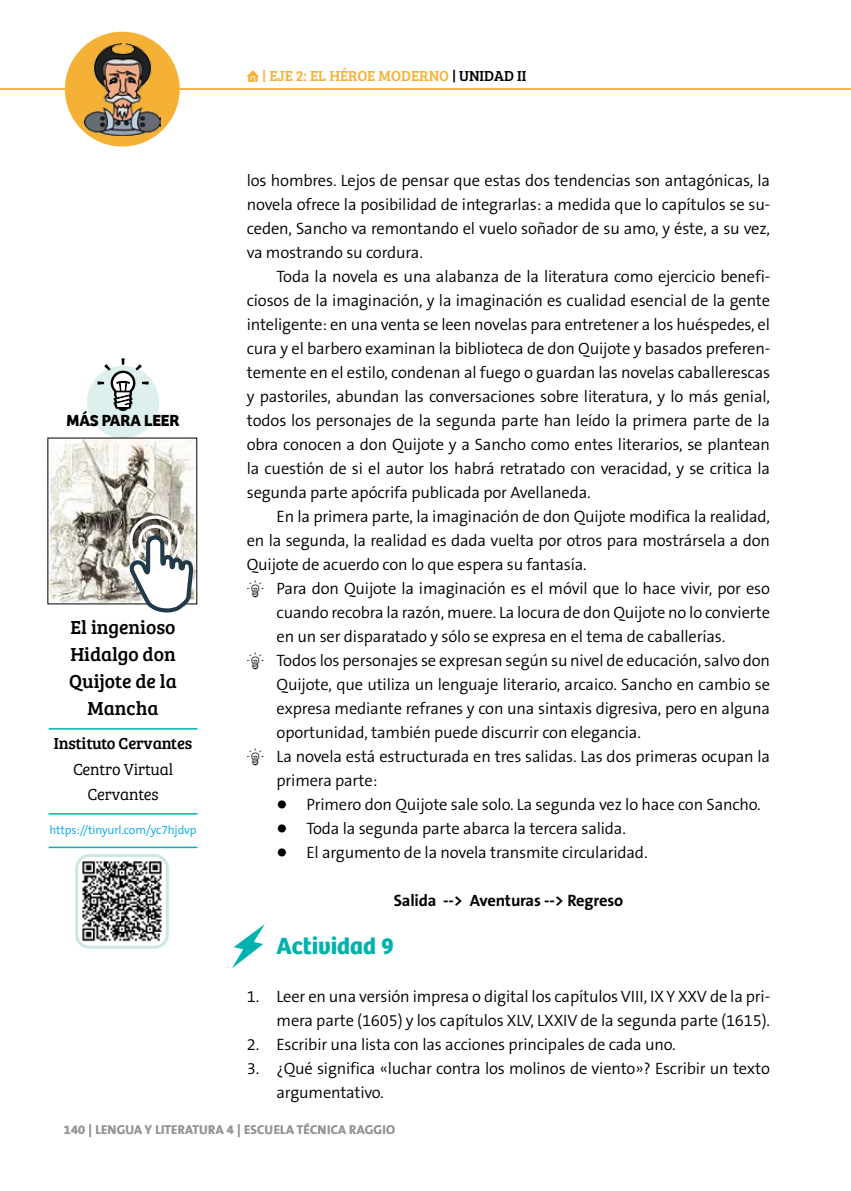
<style>
.page{position:relative;width:851px;height:1191px;background:#fff}
.page>*{position:absolute;margin:0;border:0;box-sizing:border-box;transform-origin:0 0}
.t1{font:700 24px "Bree";color:#00b2ad}
.t2{font:19.5px/27px "Bree Serif";color:#000;text-align:center}
.t3{font:300 16.5px/24px "The Sans B4";letter-spacing:-.01em;color:#000;text-align:justify}
.t4{font:700 16.5px "The Sans B7";letter-spacing:-.01em;color:#000}
.t5{font:300 16.5px/25.5px "Bree Serif";letter-spacing:-.01em;color:#000;text-align:center}
.t6{font:16.5px "Bree Serif";letter-spacing:-.01em;color:#000}
.t7{font:700 16.5px "Bree";letter-spacing:-.01em;color:#000}
.t8{font:15px "Bree Serif";color:#f5b136}
.t9{font:700 12.75px "The Sans B7";letter-spacing:.015em;color:#96979a}
.t10{font:300 12px "The Sans B4";letter-spacing:-.01em;color:#00a5e8}
.s1{font-family:"Breezi Icon Set"}
.s2{color:#000}
</style>
<div class="page">
<hr style="left:0;top:88px;width:850px;height:2px;background:#f5b136">
<div style="left:65px;top:32px;width:115px;height:114px;background:#f5b136;border-radius:50%"></div>
<img style="left:84px;top:43px;width:76px;height:92px">
<svg style="left:232px;top:924px;width:33px;height:44px"></svg>
<div style="left:87px;top:366px;width:72px;height:72px;background:#ddf0ee;border-radius:50%"></div>
<svg style="left:97px;top:358px;width:52px;height:53px"></svg>
<hr style="left:49px;top:728px;width:148px;height:1px;background:#00b2ad">
<hr style="left:49px;top:813px;width:148px;height:1px;background:#00b2ad">
<hr style="left:49px;top:846px;width:148px;height:2px;background:#00b2ad">
<img style="left:79px;top:859px;width:86px;height:85px">
<div style="left:75px;top:854px;width:94px;height:94px;border:3px solid #cbe8e6;border-radius:13px"></div>
<img style="left:49px;top:440px;width:146px;height:162px">
<svg style="left:128px;top:514px;width:65px;height:98px"></svg>
<p class="t7" style="left:67px;top:410px;width:114px">MÁS PARA LEER</p>
<p class="t2" style="left:69px;top:613px;width:109px">El ingenioso<br>Hidalgo don<br>Quijote de la<br>Mancha</p>
<p class="t6" style="left:54px;top:731px;width:140px">Instituto Cervantes</p>
<p class="t5" style="left:73px;top:755px;width:102px">Centro Virtual<br>Cervantes</p>
<p class="t10" style="left:49px;top:823px;width:148px">https://tinyurl.com/yc7hjdvp</p>
<p class="t8" style="left:247px;top:65px;width:281px"><span class="s1">h</span> | EJE 2: EL HÉROE MODERNO <span class="s2">| UNIDAD II</span></p>
<p class="t3" style="left:247px;top:169px;width:525px">los hombres. Lejos de pensar que estas dos tendencias son antagónicas, la novela ofrece la posibilidad de integrarlas: a medida que lo capítulos se su&shy;ceden, Sancho va remontando el vuelo soñador de su amo, y éste, a su vez, va mostrando su cordura.</p>
<p class="t3" style="left:247px;top:265px;width:525px;text-indent:30px">Toda la novela es una alabanza de la literatura como ejercicio benefi&shy;ciosos de la imaginación, y la imaginación es cualidad esencial de la gente inteligente: en una venta se leen novelas para entretener a los huéspedes, el cura y el barbero examinan la biblioteca de don Quijote y basados preferen&shy;temente en el estilo, condenan al fuego o guardan las novelas caballerescas y pastoriles, abundan las conversaciones sobre literatura, y lo más genial, todos los personajes de la segunda parte han leído la primera parte de la obra conocen a don Quijote y a Sancho como entes literarios, se plantean la cuestión de si el autor los habrá retratado con veracidad, y se critica la segunda parte apócrifa publicada por Avellaneda.</p>
<p class="t3" style="left:276px;top:505px;width:495px">En la primera parte, la imaginación de don Quijote modifica la realidad,</p>
<p class="t3" style="left:247px;top:529px;width:524px">en la segunda, la realidad es dada vuelta por otros para mostrársela a don</p>
<p class="t3" style="left:247px;top:553px;width:341px">Quijote de acuerdo con lo que espera su fantasía.</p>
<p class="t3" style="left:247px;top:577px;width:524px">ñ Para don Quijote la imaginación es el móvil que lo hace vivir, por eso</p>
<p class="t3" style="left:276px;top:601px;width:495px">cuando recobra la razón, muere. La locura de don Quijote no lo convierte</p>
<p class="t3" style="left:276px;top:625px;width:450px">en un ser disparatado y sólo se expresa en el tema de caballerías.</p>
<p class="t3" style="left:247px;top:649px;width:525px">ñ Todos los personajes se expresan según su nivel de educación, salvo don</p>
<p class="t3" style="left:276px;top:673px;width:495px">Quijote, que utiliza un lenguaje literario, arcaico. Sancho en cambio se</p>
<p class="t3" style="left:276px;top:697px;width:495px">expresa mediante refranes y con una sintaxis digresiva, pero en alguna</p>
<p class="t3" style="left:276px;top:721px;width:366px">oportunidad, también puede discurrir con elegancia.</p>
<p class="t3" style="left:247px;top:745px;width:525px">ñ La novela está estructurada en tres salidas. Las dos primeras ocupan la</p>
<p class="t3" style="left:276px;top:769px;width:102px">primera parte:</p>
<p class="t3" style="left:306px;top:793px;width:456px">Primero don Quijote sale solo. La segunda vez lo hace con Sancho.</p>
<p class="t3" style="left:306px;top:817px;width:321px">Toda la segunda parte abarca la tercera salida.</p>
<p class="t3" style="left:306px;top:841px;width:343px">El argumento de la novela transmite circularidad.</p>
<p class="t4" style="left:393px;top:892px;width:231px">Salida --&gt; Aventuras --&gt; Regreso</p>
<h1 class="t1" style="left:276px;top:931px;width:119px">Actividad 9</h1>
<p class="t3" style="left:247px;top:985px;width:524px;text-align:right">1. Leer en una versión impresa o digital los capítulos VIII, IX Y XXV de la pri&shy;mera parte (1605) y los capítulos XLV, LXXIV de la segunda parte (1615).</p>
<p class="t3" style="left:247px;top:1033px;width:430px">2. Escribir una lista con las acciones principales de cada uno.</p>
<p class="t3" style="left:276px;top:1057px;width:495px;text-indent:-30px">3. ¿Qué significa «luchar contra los molinos de viento»? Escribir un texto argumentativo.</p>
<p class="t9" style="left:64px;top:1123px;width:332px">140 | LENGUA Y LITERATURA 4 | ESCUELA TÉCNICA RAGGIO</p>
</div>
